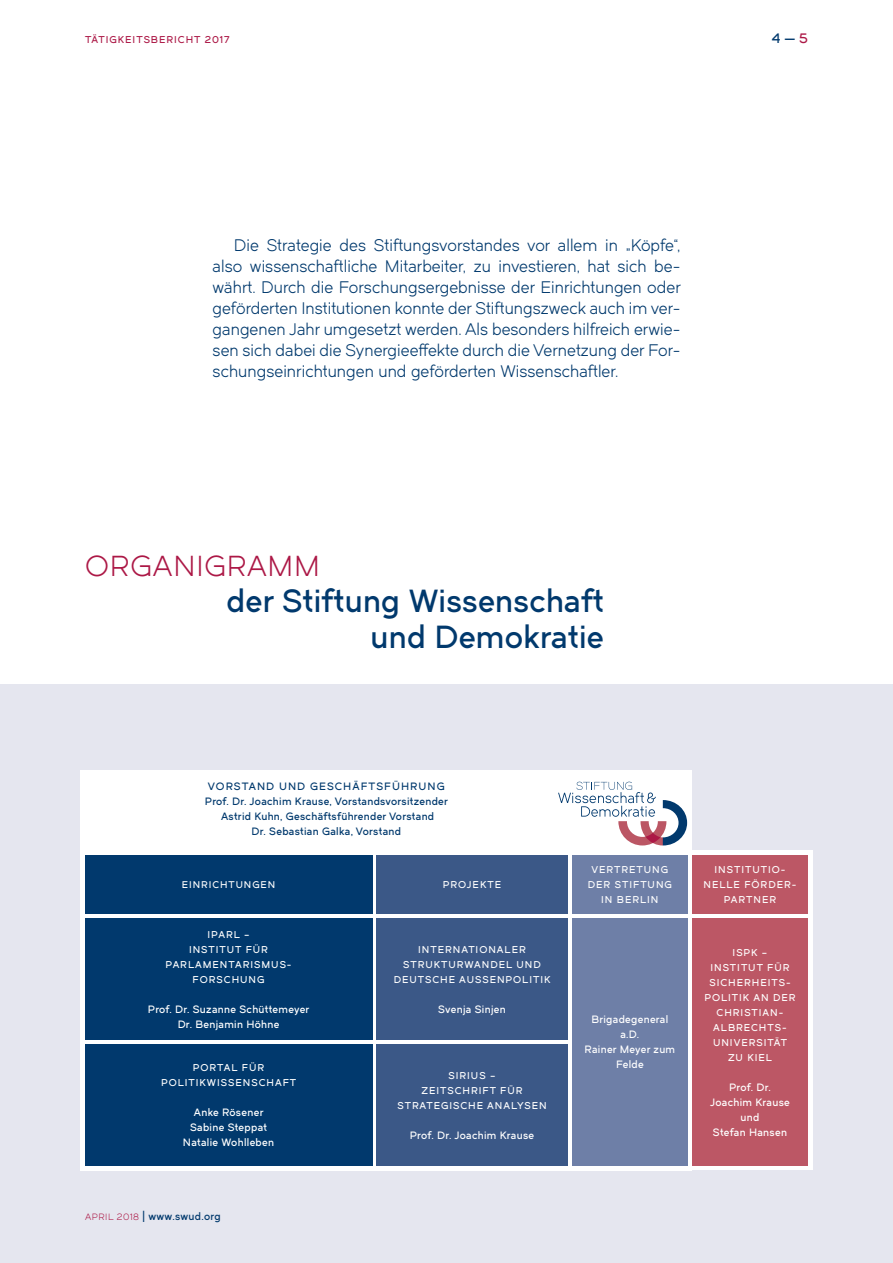
<style>
.page{position:relative;width:893px;height:1263px;background:#fff}
.page>*{position:absolute;margin:0;border:0;box-sizing:border-box;transform-origin:0 0}
.t1{font:31.5px/36px "Dual 600";letter-spacing:.01em;color:#01396d;text-align:right}
.t2{font:28.5px "Dual 400";letter-spacing:.03em;color:#ac1846}
.t3{font:16.5px/21px "Dual 400";letter-spacing:.005em;color:#01396d;text-align:justify}
.t4{font:13.5px "Dual 600";color:#01396d}
.t5{font:10.5px/15px "Dual 600";letter-spacing:.03em;color:#fff;text-align:center}
.t6{font:10.5px/15px "Dual 600";letter-spacing:.03em;color:#01396d;text-align:center}
.t7{font:9.75px/15px "Dual 600";letter-spacing:.1em;color:#fff;text-align:center}
.t8{font:9.75px "Dual 600";letter-spacing:.1em;color:#ac1846}
.t9{font:9.6px "Dual 600";letter-spacing:.1em;color:#fff}
.s1{color:#ac1846}
.s2{font-family:"Dual 400";font-size:9px;color:#ac1846}
</style>
<div class="page">
<div style="left:0;top:684px;width:893px;height:579px;background:#e5e6ef"></div>
<div style="left:81px;top:770px;width:611px;height:400px;background:#fff"></div>
<div style="left:692px;top:851px;width:120px;height:319px;background:#fff"></div>
<div style="left:85px;top:855px;width:287px;height:59px;background:#01396d"></div>
<div style="left:376px;top:855px;width:192px;height:59px;background:#3b5887"></div>
<div style="left:572px;top:855px;width:116px;height:59px;background:#6e7fa7"></div>
<div style="left:692px;top:855px;width:116px;height:59px;background:#bc5765"></div>
<div style="left:85px;top:918px;width:287px;height:122px;background:#01396d"></div>
<div style="left:376px;top:918px;width:192px;height:122px;background:#3b5887"></div>
<div style="left:572px;top:918px;width:116px;height:248px;background:#6e7fa7"></div>
<div style="left:692px;top:918px;width:116px;height:248px;background:#bc5765"></div>
<div style="left:376px;top:1044px;width:192px;height:122px;background:#3b5887"></div>
<div style="left:85px;top:1044px;width:287px;height:122px;background:#01396d"></div>
<svg style="left:558px;top:782px;width:129px;height:63px"></svg>
<p class="t8" style="left:85px;top:33px;width:146px">TÄTIGKEITSBERICHT 2017</p>
<p class="t4" style="left:772px;top:29px;width:38px">4 — <span class="s1">5</span></p>
<p class="t3" style="left:213px;top:234px;width:470px;text-indent:21px">Die Strategie des Stiftungsvorstandes vor allem in „Köpfe“, also wissenschaftliche Mitarbeiter, zu investieren, hat sich be&shy;währt. Durch die Forschungsergebnisse der Einrichtungen oder geförderten Institutionen konnte der Stiftungszweck auch im ver&shy;gangenen Jahr umgesetzt werden. Als besonders hilfreich erwie&shy;sen sich dabei die Synergieeffekte durch die Vernetzung der For&shy;schungseinrichtungen und geförderten Wissenschaftler.</p>
<h2 class="t2" style="left:85px;top:549px;width:237px">ORGANIGRAMM</h2>
<h1 class="t1" style="left:227px;top:582px;width:379px">der Stiftung Wissenschaft und Demokratie</h1>
<p class="t6" style="left:205px;top:778px;width:245px">VORSTAND UND GESCHÄFTSFÜHRUNG Prof. Dr. Joachim Krause, Vorstandsvorsitzender Astrid Kuhn, Geschäftsführender Vorstand<br>Dr. Sebastian Galka, Vorstand</p>
<p class="t9" style="left:182px;top:878px;width:95px">EINRICHTUNGEN</p>
<p class="t7" style="left:443px;top:877px;width:60px">PROJEKTE</p>
<p class="t7" style="left:166px;top:926px;width:128px">IPARL –<br>INSTITUT FÜR<br>PARLAMENTARISMUS-<br>FORSCHUNG</p>
<p class="t5" style="left:148px;top:1001px;width:163px">Prof. Dr. Suzanne Schüttemeyer<br>Dr. Benjamin Höhne</p>
<p class="t7" style="left:161px;top:1060px;width:137px">PORTAL FÜR<br>POLITIKWISSENSCHAFT</p>
<p class="t5" style="left:183px;top:1105px;width:93px">Anke Rösener<br>Sabine Steppat<br>Natalie Wohlleben</p>
<p class="t6" style="left:85px;top:1209px;width:137px"><span class="s2">APRIL 2018</span> | www.swud.org</p>
<p class="t7" style="left:394px;top:941px;width:158px">INTERNATIONALER<br>STRUKTURWANDEL UND<br>DEUTSCHE AUSSENPOLITIK</p>
<p class="t5" style="left:438px;top:1001px;width:69px">Svenja Sinjen</p>
<p class="t7" style="left:397px;top:1067px;width:151px">SIRIUS –<br>ZEITSCHRIFT FÜR<br>STRATEGISCHE ANALYSEN</p>
<p class="t5" style="left:410px;top:1127px;width:126px">Prof. Dr. Joachim Krause</p>
<p class="t7" style="left:588px;top:862px;width:86px">VERTRETUNG<br>DER STIFTUNG<br>IN BERLIN</p>
<p class="t7" style="left:703px;top:862px;width:95px">INSTITUTIO-<br>NELLE FÖRDER-<br>PARTNER</p>
<p class="t5" style="left:585px;top:1012px;width:92px">Brigadegeneral a.D.<br>Rainer Meyer zum<br>Felde</p>
<p class="t7" style="left:704px;top:944px;width:93px">ISPK –<br>INSTITUT FÜR<br>SICHERHEITS-<br>POLITIK AN DER<br>CHRISTIAN-<br>ALBRECHTS-<br>UNIVERSITÄT<br>ZU KIEL</p>
<p class="t5" style="left:710px;top:1079px;width:81px">Prof. Dr.<br>Joachim Krause und<br>Stefan Hansen</p>
</div>
